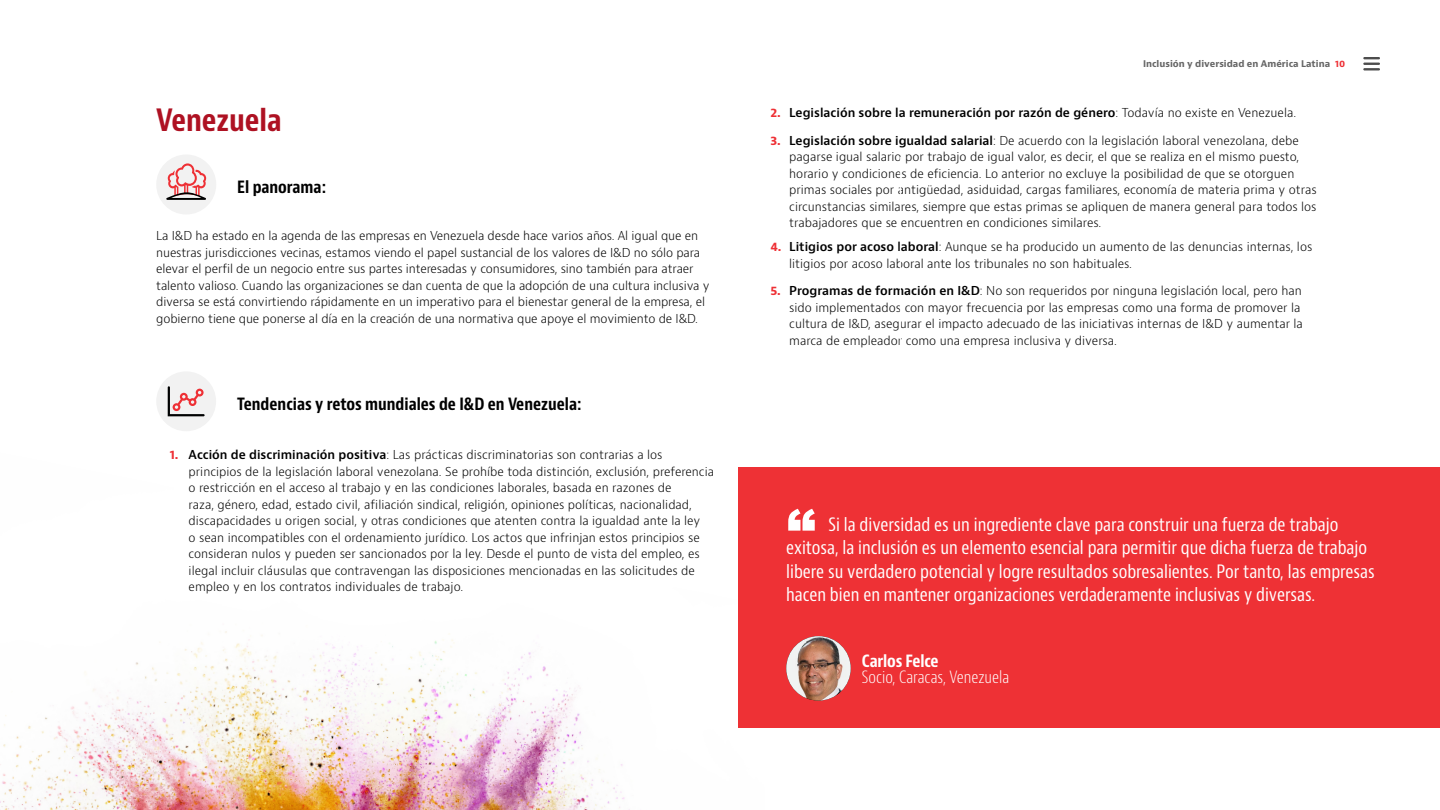
<style>
.page{position:relative;width:1440px;height:810px;background:#fff}
.page>*{position:absolute;margin:0;border:0;box-sizing:border-box;transform-origin:0 0}
.t1{font:700 condensed 30px "Baker Mc Kenzie Bernini";color:#ae1122}
.t2{font:condensed 18px/23.2px "Baker Mc Kenzie Bernini";color:#fff}
.t3{font:700 condensed 16.5px "Baker Mc Kenzie Bernini";color:#000}
.t4{font:300 condensed 16.5px "Baker Mc Kenzie Bernini";color:#fff}
.t5{font:700 condensed 16.5px "Baker Mc Kenzie Bernini";letter-spacing:-.01em;color:#fff}
.t6{font:300 12px/16.5px "Baker Mc Kenzie Bernini";color:#000}
.t7{font:600 12px "Baker Mc Kenzie Bernini";color:#000}
.t8{font:700 9px "Baker Mc Kenzie Bernini";color:#666}
.s1{font-weight:700;color:#ee3035}
.s2{font-weight:600}
.s3{color:#ee3035}
.s4{font-weight:300}
</style>
<div class="page">
<svg style="left:1363px;top:57px;width:17px;height:13px"></svg>
<div style="left:738px;top:467px;width:702px;height:261px;background:#ee3135"></div>
<svg style="left:788px;top:509px;width:27px;height:22px"></svg>
<img style="left:786px;top:636px;width:65px;height:65px;border-radius:32px">
<div style="left:156px;top:371px;width:60px;height:60px;background:#f2f2f2;border-radius:50%"></div>
<svg style="left:168px;top:386px;width:37px;height:30px"></svg>
<img style="left:0;top:631px;width:630px;height:179px">
<div style="left:156px;top:154px;width:60px;height:60px;background:#f2f2f2;border-radius:50%"></div>
<svg style="left:166px;top:163px;width:40px;height:37px"></svg>
<h1 class="t1" style="left:156px;top:102px;width:127px">Venezuela</h1>
<h3 class="t3" style="left:237px;top:177px;width:90px">El panorama:</h3>
<p class="t6" style="left:156px;top:228px;width:555px">La I&amp;D ha estado en la agenda de las empresas en Venezuela desde hace varios años. Al igual que en nuestras jurisdicciones vecinas, estamos viendo el papel sustancial de los valores de I&amp;D no sólo para elevar el perfil de un negocio entre sus partes interesadas y consumidores, sino también para atraer talento valioso. Cuando las organizaciones se dan cuenta de que la adopción de una cultura inclusiva y diversa se está convirtiendo rápidamente en un imperativo para el bienestar general de la empresa, el gobierno tiene que ponerse al día en la creación de una normativa que apoye el movimiento de I&amp;D.</p>
<h3 class="t3" style="left:237px;top:394px;width:346px">Tendencias y retos mundiales de I&amp;D en Venezuela:</h3>
<p class="t6" style="left:189px;top:447px;width:527px;text-indent:-19px"><span class="s1">1.</span> <span class="s2">Acción de discriminación positiva</span>: Las prácticas discriminatorias son contrarias a los principios de la legislación laboral venezolana. Se prohíbe toda distinción, exclusión, preferencia o restricción en el acceso al trabajo y en las condiciones laborales, basada en razones de<br>raza, género, edad, estado civil, afiliación sindical, religión, opiniones políticas, nacionalidad, discapacidades u origen social, y otras condiciones que atenten contra la igualdad ante la ley<br>o sean incompatibles con el ordenamiento jurídico. Los actos que infrinjan estos principios se consideran nulos y pueden ser sancionados por la ley. Desde el punto de vista del empleo, es ilegal incluir cláusulas que contravengan las disposiciones mencionadas en las solicitudes de empleo y en los contratos individuales de trabajo.</p>
<p class="t8" style="left:1143px;top:58px;width:204px">Inclusión y diversidad en América Latina <span class="s3">10</span></p>
<p class="t7" style="left:770px;top:105px;width:527px"><span class="s1">2.</span> Legislación sobre la remuneración por razón de género<span class="s4">: Todavía no existe en Venezuela.</span></p>
<p class="t6" style="left:789px;top:132px;width:529px;text-indent:-19px"><span class="s1">3.</span> <span class="s2">Legislación sobre igualdad salarial</span>: De acuerdo con la legislación laboral venezolana, debe pagarse igual salario por trabajo de igual valor, es decir, el que se realiza en el mismo puesto, horario y condiciones de eficiencia. Lo anterior no excluye la posibilidad de que se otorguen primas sociales por antigüedad, asiduidad, cargas familiares, economía de materia prima y otras circunstancias similares, siempre que estas primas se apliquen de manera general para todos los trabajadores que se encuentren en condiciones similares.</p>
<p class="t6" style="left:789px;top:239px;width:525px;text-indent:-19px"><span class="s1">4.</span> <span class="s2">Litigios por acoso laboral</span>: Aunque se ha producido un aumento de las denuncias internas, los litigios por acoso laboral ante los tribunales no son habituales.</p>
<p class="t6" style="left:789px;top:283px;width:515px;text-indent:-19px"><span class="s1">5.</span> <span class="s2">Programas de formación en I&amp;D</span>: No son requeridos por ninguna legislación local, pero han sido implementados con mayor frecuencia por las empresas como una forma de promover la cultura de I&amp;D, asegurar el impacto adecuado de las iniciativas internas de I&amp;D y aumentar la marca de empleador como una empresa inclusiva y diversa.</p>
<p class="t2" style="left:786px;top:513px;width:590px;text-indent:42px">Si la diversidad es un ingrediente clave para construir una fuerza de trabajo exitosa, la inclusión es un elemento esencial para permitir que dicha fuerza de trabajo libere su verdadero potencial y logre resultados sobresalientes. Por tanto, las empresas hacen bien en mantener organizaciones verdaderamente inclusivas y diversas.</p>
<h3 class="t5" style="left:862px;top:651px;width:78px">Carlos Felce</h3>
<h3 class="t4" style="left:862px;top:667px;width:149px">Socio, Caracas, Venezuela</h3>
</div>
